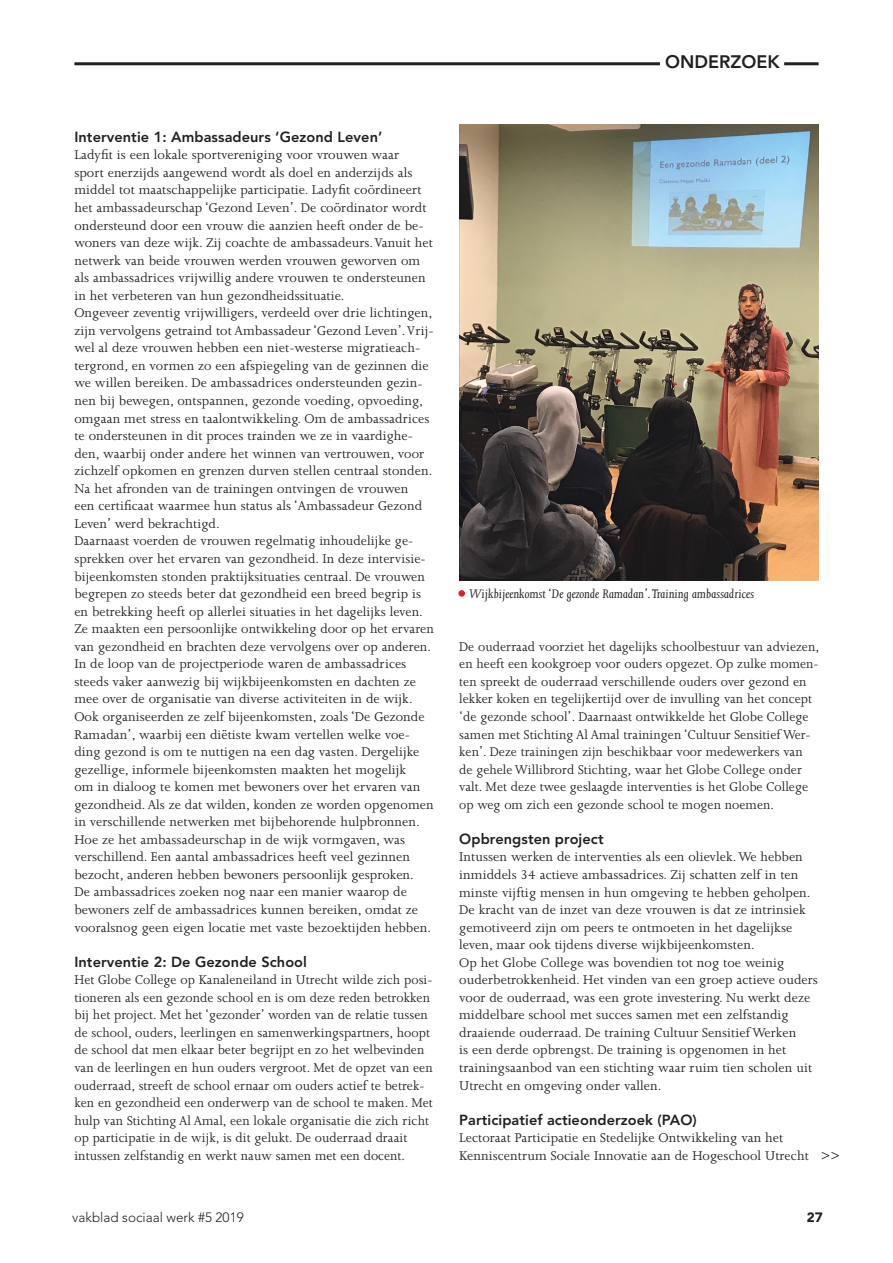
<style>
.page{position:relative;width:893px;height:1263px;background:#fff}
.page>*{position:absolute;margin:0;border:0;box-sizing:border-box;transform-origin:0 0}
.t1{font:800 18px "Avenir LT Std";color:#231f20}
.t2{font:14.55px/17.5px "Joanna MT Std";letter-spacing:.005em;color:#231f20}
.t3{font:14.55px "Avenir LT Std";color:#231f20}
.t4{font:italic 14.25px "Joanna MT Std";letter-spacing:.005em;color:#231f20}
.t5{font:300 13.5px "Avenir LT Std";color:#231f20}
.t6{font:900 13.5px "Avenir LT Std";color:#231f20}
.s1{font-family:"Avenir LT Std";font-weight:800}
.s2{font-style:normal;color:#d1232a}
</style>
<div class="page">
<hr style="left:74px;top:62px;width:745px;height:3px;background:#231f20">
<div style="left:660px;top:55px;width:124px;height:13px;background:#fff"></div>
<img style="left:459px;top:124px;width:360px;height:457px">
<div style="left:458px;top:590px;width:7px;height:7px;border:3px solid #d1232a;border-radius:50%"></div>
<p class="t2" style="left:74px;top:129px;width:361px"><span class="s1">Interventie 1: Ambassadeurs ‘Gezond Leven’<br></span>Ladyfit is een lokale sportvereniging voor vrouwen waar<br>sport enerzijds aangewend wordt als doel en anderzijds als middel tot maatschappelijke participatie. Ladyfit coördineert het ambassadeurschap ‘Gezond Leven’. De coördinator wordt ondersteund door een vrouw die aanzien heeft onder de be&shy;woners van deze wijk. Zij coachte de ambassadeurs. Vanuit het netwerk van beide vrouwen werden vrouwen geworven om als ambassadrices vrijwillig andere vrouwen te ondersteunen in het verbeteren van hun gezondheidssituatie.<br>Ongeveer zeventig vrijwilligers, verdeeld over drie lichtingen, zijn vervolgens getraind tot Ambassadeur ‘Gezond Leven’. Vrij&shy;wel al deze vrouwen hebben een niet-westerse migratieach&shy;tergrond, en vormen zo een afspiegeling van de gezinnen die we willen bereiken. De ambassadrices ondersteunden gezin&shy;nen bij bewegen, ontspannen, gezonde voeding, opvoeding, omgaan met stress en taalontwikkeling. Om de ambassadrices te ondersteunen in dit proces trainden we ze in vaardighe&shy;den, waarbij onder andere het winnen van vertrouwen, voor zichzelf opkomen en grenzen durven stellen centraal stonden.<br>Na het afronden van de trainingen ontvingen de vrouwen<br>een certificaat waarmee hun status als ‘Ambassadeur Gezond Leven’ werd bekrachtigd.<br>Daarnaast voerden de vrouwen regelmatig inhoudelijke ge&shy;sprekken over het ervaren van gezondheid. In deze intervisie&shy;bijeenkomsten stonden praktijksituaties centraal. De vrouwen begrepen zo steeds beter dat gezondheid een breed begrip is en betrekking heeft op allerlei situaties in het dagelijks leven.<br>Ze maakten een persoonlijke ontwikkeling door op het ervaren van gezondheid en brachten deze vervolgens over op anderen.<br>In de loop van de projectperiode waren de ambassadrices steeds vaker aanwezig bij wijkbijeenkomsten en dachten ze mee over de organisatie van diverse activiteiten in de wijk.<br>Ook organiseerden ze zelf bijeenkomsten, zoals ‘De Gezonde Ramadan’, waarbij een diëtiste kwam vertellen welke voe&shy;ding gezond is om te nuttigen na een dag vasten. Dergelijke gezellige, informele bijeenkomsten maakten het mogelijk<br>om in dialoog te komen met bewoners over het ervaren van gezondheid. Als ze dat wilden, konden ze worden opgenomen in verschillende netwerken met bijbehorende hulpbronnen.<br>Hoe ze het ambassadeurschap in de wijk vormgaven, was verschillend. Een aantal ambassadrices heeft veel gezinnen bezocht, anderen hebben bewoners persoonlijk gesproken.<br>De ambassadrices zoeken nog naar een manier waarop de bewoners zelf de ambassadrices kunnen bereiken, omdat ze vooralsnog geen eigen locatie met vaste bezoektijden hebben.</p>
<p class="t2" style="left:74px;top:954px;width:360px"><span class="s1">Interventie 2: De Gezonde School<br></span>Het Globe College op Kanaleneiland in Utrecht wilde zich posi&shy;tioneren als een gezonde school en is om deze reden betrokken bij het project. Met het ‘gezonder’ worden van de relatie tussen de school, ouders, leerlingen en samenwerkingspartners, hoopt de school dat men elkaar beter begrijpt en zo het welbevinden van de leerlingen en hun ouders vergroot. Met de opzet van een ouderraad, streeft de school ernaar om ouders actief te betrek&shy;ken en gezondheid een onderwerp van de school te maken. Met hulp van Stichting Al Amal, een lokale organisatie die zich richt op participatie in de wijk, is dit gelukt. De ouderraad draait intussen zelfstandig en werkt nauw samen met een docent.</p>
<p class="t1" style="left:665px;top:51px;width:116px">ONDERZOEK</p>
<p class="t4" style="left:459px;top:586px;width:296px"><span class="s2">•</span> Wijkbijeenkomst ‘De gezonde Ramadan’.Training ambassadrices</p>
<p class="t2" style="left:459px;top:638px;width:362px">De ouderraad voorziet het dagelijks schoolbestuur van adviezen, en heeft een kookgroep voor ouders opgezet. Op zulke momen&shy;ten spreekt de ouderraad verschillende ouders over gezond en lekker koken en tegelijkertijd over de invulling van het concept ‘de gezonde school’. Daarnaast ontwikkelde het Globe College samen met Stichting Al Amal trainingen ‘Cultuur Sensitief Wer&shy;ken’. Deze trainingen zijn beschikbaar voor medewerkers van de gehele Willibrord Stichting, waar het Globe College onder valt. Met deze twee geslaagde interventies is het Globe College op weg om zich een gezonde school te mogen noemen.</p>
<p class="t2" style="left:459px;top:831px;width:360px"><span class="s1">Opbrengsten project<br></span>Intussen werken de interventies als een olievlek. We hebben inmiddels 34 actieve ambassadrices. Zij schatten zelf in ten minste vijftig mensen in hun omgeving te hebben geholpen.<br>De kracht van de inzet van deze vrouwen is dat ze intrinsiek gemotiveerd zijn om peers te ontmoeten in het dagelijkse leven, maar ook tijdens diverse wijkbijeenkomsten.<br>Op het Globe College was bovendien tot nog toe weinig ouderbetrokkenheid. Het vinden van een groep actieve ouders voor de ouderraad, was een grote investering. Nu werkt deze middelbare school met succes samen met een zelfstandig draaiende ouderraad. De training Cultuur Sensitief Werken<br>is een derde opbrengst. De training is opgenomen in het trainingsaanbod van een stichting waar ruim tien scholen uit Utrecht en omgeving onder vallen.</p>
<p class="t2" style="left:459px;top:1111px;width:351px"><span class="s1">Participatief actieonderzoek (PAO)<br></span>Lectoraat Participatie en Stedelijke Ontwikkeling van het<br>Kenniscentrum Sociale Innovatie aan de Hogeschool Utrecht</p>
<p class="t3" style="left:821px;top:1146px;width:21px">&gt;&gt;</p>
<p class="t5" style="left:72px;top:1209px;width:173px">vakblad sociaal werk #5 2019</p>
<p class="t6" style="left:807px;top:1209px;width:17px">27</p>
</div>
